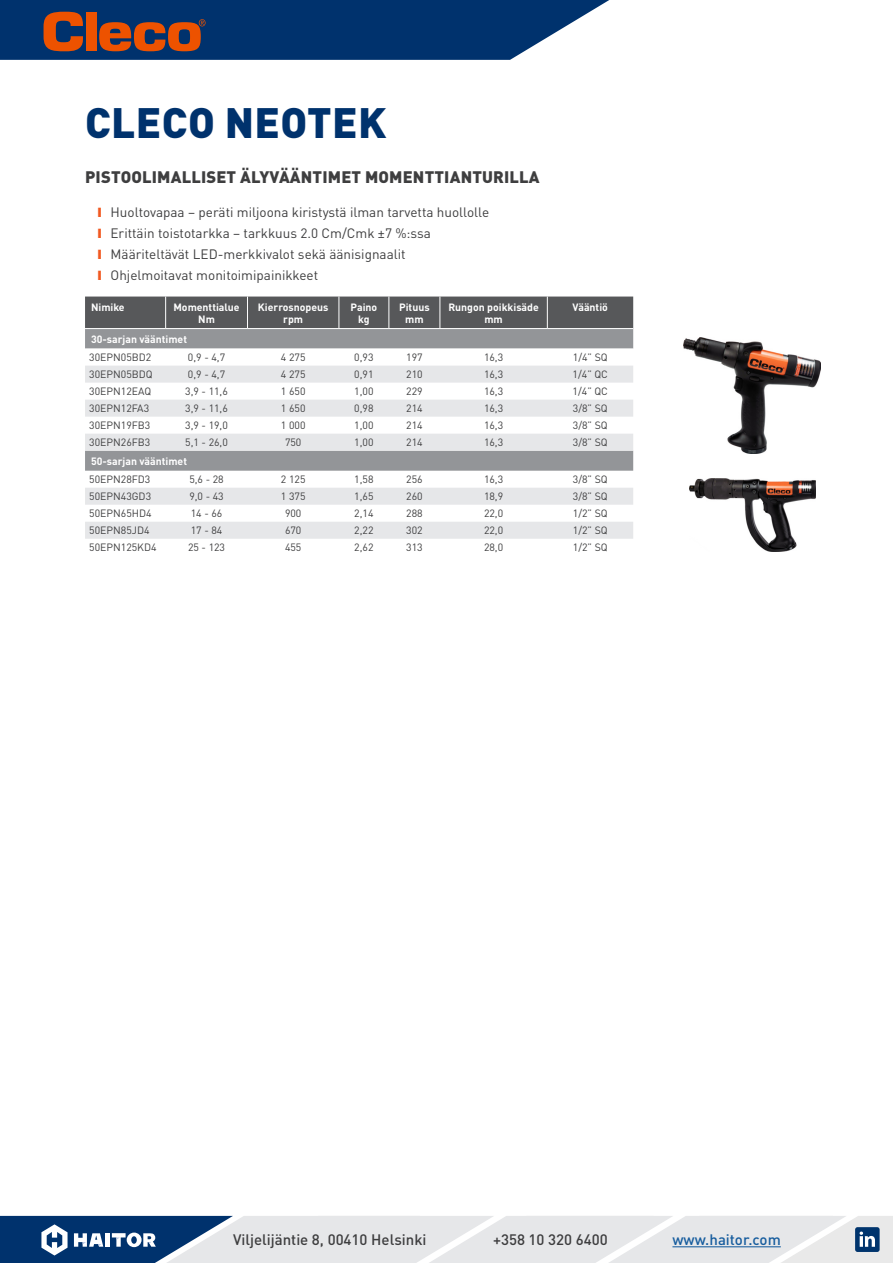
<style>
.page{position:relative;width:893px;height:1263px;background:#fff}
.page>*{position:absolute;margin:0;border:0;box-sizing:border-box;transform-origin:0 0}
.Big_headline_blue_1__line{font:900 42px "DINOT";letter-spacing:.01em;color:#00326d}
.Headline{font:900 16.5px "DINOT";letter-spacing:.01em;color:#3e3e3f}
.t1{font:500 15px "DINOT";color:#3e3e3f}
.t2{font:500 15px "DINOT";color:#175d9e}
.t3{font:13.5px "DINOT";color:#3e3e3f}
.Table_body{font:10.5px "DINOT";color:#3e3e3f}
.Table_body_first_column{font:10.5px "DINOT";color:#3e3e3f}
.Table_headline{font:700 10.5px/12px "DINOT";color:#fff;text-align:center}
.Table_headline_first_column{font:700 10.5px "DINOT";color:#fff}
</style>
<div class="page">
<div style="left:85px;top:297px;width:548px;height:31px;background:#57585a"></div>
<div style="left:85px;top:329px;width:548px;height:142px;background:#939598"></div>
<svg style="left:85px;top:349px;width:548px;height:17px"></svg>
<svg style="left:85px;top:366px;width:548px;height:85px;fill:#e6e7e9"></svg>
<svg style="left:85px;top:488px;width:548px;height:51px"></svg>
<hr style="left:165px;top:297px;width:1px;height:31px;background:#fff">
<hr style="left:247px;top:297px;width:1px;height:31px;background:#fff">
<hr style="left:339px;top:297px;width:1px;height:31px;background:#fff">
<hr style="left:389px;top:297px;width:1px;height:31px;background:#fff">
<hr style="left:440px;top:297px;width:1px;height:31px;background:#fff">
<hr style="left:547px;top:297px;width:1px;height:31px;background:#fff">
<img style="left:684px;top:338px;width:137px;height:116px">
<img style="left:689px;top:479px;width:126px;height:73px">
<svg style="left:0;top:0;width:609px;height:60px;background:#2b456e"></svg>
<svg style="left:0;top:1216px;width:893px;height:47px;background:#b9c4d1"></svg>
<p class="Big_headline_blue_1__line" style="left:85px;top:95px;width:303px">CLECO NEOTEK</p>
<p class="Headline" style="left:85px;top:166px;width:456px">PISTOOLIMALLISET ÄLYVÄÄNTIMET MOMENTTIANTURILLA</p>
<p class="t3" style="left:111px;top:204px;width:380px">Huoltovapaa – peräti miljoona kiristystä ilman tarvetta huollolle</p>
<p class="t3" style="left:111px;top:225px;width:322px">Erittäin toistotarkka – tarkkuus 2.0 Cm/Cmk ±7 %:ssa</p>
<p class="t3" style="left:111px;top:246px;width:297px">Määriteltävät LED-merkkivalot sekä äänisignaalit</p>
<p class="t3" style="left:111px;top:267px;width:209px">Ohjelmoitavat monitoimipainikkeet</p>
<p class="Table_headline_first_column" style="left:91px;top:300px;width:35px">Nimike</p>
<p class="Table_headline" style="left:173px;top:300px;width:68px">Momenttialue<br>Nm</p>
<p class="Table_headline" style="left:258px;top:300px;width:72px">Kierrosnopeus rpm</p>
<p class="Table_headline" style="left:351px;top:300px;width:28px">Paino kg</p>
<p class="Table_headline" style="left:399px;top:300px;width:32px">Pituus mm</p>
<p class="Table_headline" style="left:448px;top:300px;width:92px">Rungon poikkisäde mm</p>
<p class="Table_headline" style="left:573px;top:300px;width:37px">Vääntiö</p>
<p class="Table_headline_first_column" style="left:91px;top:332px;width:98px">30-sarjan vääntimet</p>
<p class="Table_body_first_column" style="left:89px;top:350px;width:64px">30EPN05BD2</p>
<p class="Table_body" style="left:188px;top:350px;width:39px">0,9 - 4,7</p>
<p class="Table_body" style="left:281px;top:350px;width:26px">4 275</p>
<p class="Table_body" style="left:354px;top:350px;width:21px">0,93</p>
<p class="Table_body" style="left:406px;top:350px;width:18px">197</p>
<p class="Table_body" style="left:484px;top:350px;width:21px">16,3</p>
<p class="Table_body" style="left:573px;top:350px;width:36px">1/4” SQ</p>
<p class="Table_body_first_column" style="left:89px;top:367px;width:65px">30EPN05BDQ</p>
<p class="Table_body" style="left:188px;top:367px;width:39px">0,9 - 4,7</p>
<p class="Table_body" style="left:281px;top:367px;width:26px">4 275</p>
<p class="Table_body" style="left:354px;top:367px;width:21px">0,91</p>
<p class="Table_body" style="left:406px;top:367px;width:18px">210</p>
<p class="Table_body" style="left:484px;top:367px;width:21px">16,3</p>
<p class="Table_body" style="left:573px;top:367px;width:37px">1/4” QC</p>
<p class="Table_body_first_column" style="left:89px;top:385px;width:63px">30EPN12EAQ</p>
<p class="Table_body" style="left:185px;top:385px;width:44px">3,9 - 11,6</p>
<p class="Table_body" style="left:281px;top:385px;width:26px">1 650</p>
<p class="Table_body" style="left:354px;top:385px;width:21px">1,00</p>
<p class="Table_body" style="left:406px;top:385px;width:18px">229</p>
<p class="Table_body" style="left:484px;top:385px;width:21px">16,3</p>
<p class="Table_body" style="left:573px;top:385px;width:37px">1/4” QC</p>
<p class="Table_body_first_column" style="left:89px;top:402px;width:61px">30EPN12FA3</p>
<p class="Table_body" style="left:185px;top:402px;width:44px">3,9 - 11,6</p>
<p class="Table_body" style="left:281px;top:402px;width:26px">1 650</p>
<p class="Table_body" style="left:354px;top:402px;width:21px">0,98</p>
<p class="Table_body" style="left:406px;top:402px;width:18px">214</p>
<p class="Table_body" style="left:484px;top:402px;width:21px">16,3</p>
<p class="Table_body" style="left:573px;top:402px;width:36px">3/8” SQ</p>
<p class="Table_body_first_column" style="left:89px;top:419px;width:63px">30EPN19FB3</p>
<p class="Table_body" style="left:185px;top:419px;width:44px">3,9 - 19,0</p>
<p class="Table_body" style="left:281px;top:419px;width:26px">1 000</p>
<p class="Table_body" style="left:354px;top:419px;width:21px">1,00</p>
<p class="Table_body" style="left:406px;top:419px;width:18px">214</p>
<p class="Table_body" style="left:484px;top:419px;width:21px">16,3</p>
<p class="Table_body" style="left:573px;top:419px;width:36px">3/8” SQ</p>
<p class="Table_body_first_column" style="left:89px;top:436px;width:63px">30EPN26FB3</p>
<p class="Table_body" style="left:185px;top:436px;width:44px">5,1 - 26,0</p>
<p class="Table_body" style="left:285px;top:436px;width:18px">750</p>
<p class="Table_body" style="left:354px;top:436px;width:21px">1,00</p>
<p class="Table_body" style="left:406px;top:436px;width:18px">214</p>
<p class="Table_body" style="left:484px;top:436px;width:21px">16,3</p>
<p class="Table_body" style="left:573px;top:436px;width:36px">3/8” SQ</p>
<p class="Table_headline_first_column" style="left:91px;top:454px;width:98px">50-sarjan vääntimet</p>
<p class="Table_body_first_column" style="left:89px;top:473px;width:63px">50EPN28FD3</p>
<p class="Table_body" style="left:189px;top:473px;width:36px">5,6 - 28</p>
<p class="Table_body" style="left:281px;top:473px;width:26px">2 125</p>
<p class="Table_body" style="left:354px;top:473px;width:21px">1,58</p>
<p class="Table_body" style="left:406px;top:473px;width:18px">256</p>
<p class="Table_body" style="left:484px;top:473px;width:21px">16,3</p>
<p class="Table_body" style="left:573px;top:473px;width:36px">3/8” SQ</p>
<p class="Table_body_first_column" style="left:89px;top:490px;width:63px">50EPN43GD3</p>
<p class="Table_body" style="left:189px;top:490px;width:36px">9,0 - 43</p>
<p class="Table_body" style="left:281px;top:490px;width:26px">1 375</p>
<p class="Table_body" style="left:354px;top:490px;width:21px">1,65</p>
<p class="Table_body" style="left:406px;top:490px;width:18px">260</p>
<p class="Table_body" style="left:484px;top:490px;width:21px">18,9</p>
<p class="Table_body" style="left:573px;top:490px;width:36px">3/8” SQ</p>
<p class="Table_body_first_column" style="left:89px;top:507px;width:64px">50EPN65HD4</p>
<p class="Table_body" style="left:191px;top:507px;width:33px">14 - 66</p>
<p class="Table_body" style="left:285px;top:507px;width:18px">900</p>
<p class="Table_body" style="left:354px;top:507px;width:21px">2,14</p>
<p class="Table_body" style="left:406px;top:507px;width:18px">288</p>
<p class="Table_body" style="left:484px;top:507px;width:21px">22,0</p>
<p class="Table_body" style="left:573px;top:507px;width:36px">1/2” SQ</p>
<p class="Table_body_first_column" style="left:89px;top:524px;width:62px">50EPN85JD4</p>
<p class="Table_body" style="left:191px;top:524px;width:33px">17 - 84</p>
<p class="Table_body" style="left:285px;top:524px;width:18px">670</p>
<p class="Table_body" style="left:354px;top:524px;width:21px">2,22</p>
<p class="Table_body" style="left:406px;top:524px;width:18px">302</p>
<p class="Table_body" style="left:484px;top:524px;width:21px">22,0</p>
<p class="Table_body" style="left:573px;top:524px;width:36px">1/2” SQ</p>
<p class="Table_body_first_column" style="left:89px;top:541px;width:69px">50EPN125KD4</p>
<p class="Table_body" style="left:188px;top:541px;width:39px">25 - 123</p>
<p class="Table_body" style="left:285px;top:541px;width:18px">455</p>
<p class="Table_body" style="left:354px;top:541px;width:21px">2,62</p>
<p class="Table_body" style="left:406px;top:541px;width:18px">313</p>
<p class="Table_body" style="left:484px;top:541px;width:21px">28,0</p>
<p class="Table_body" style="left:573px;top:541px;width:36px">1/2” SQ</p>
<h3 class="t1" style="left:233px;top:1230px;width:195px">Viljelijäntie 8, 00410 Helsinki</h3>
<h3 class="t1" style="left:493px;top:1230px;width:116px">+358 10 320 6400</h3>
<h3 class="t2" style="left:672px;top:1230px;width:110px">www.haitor.com</h3>
</div>
